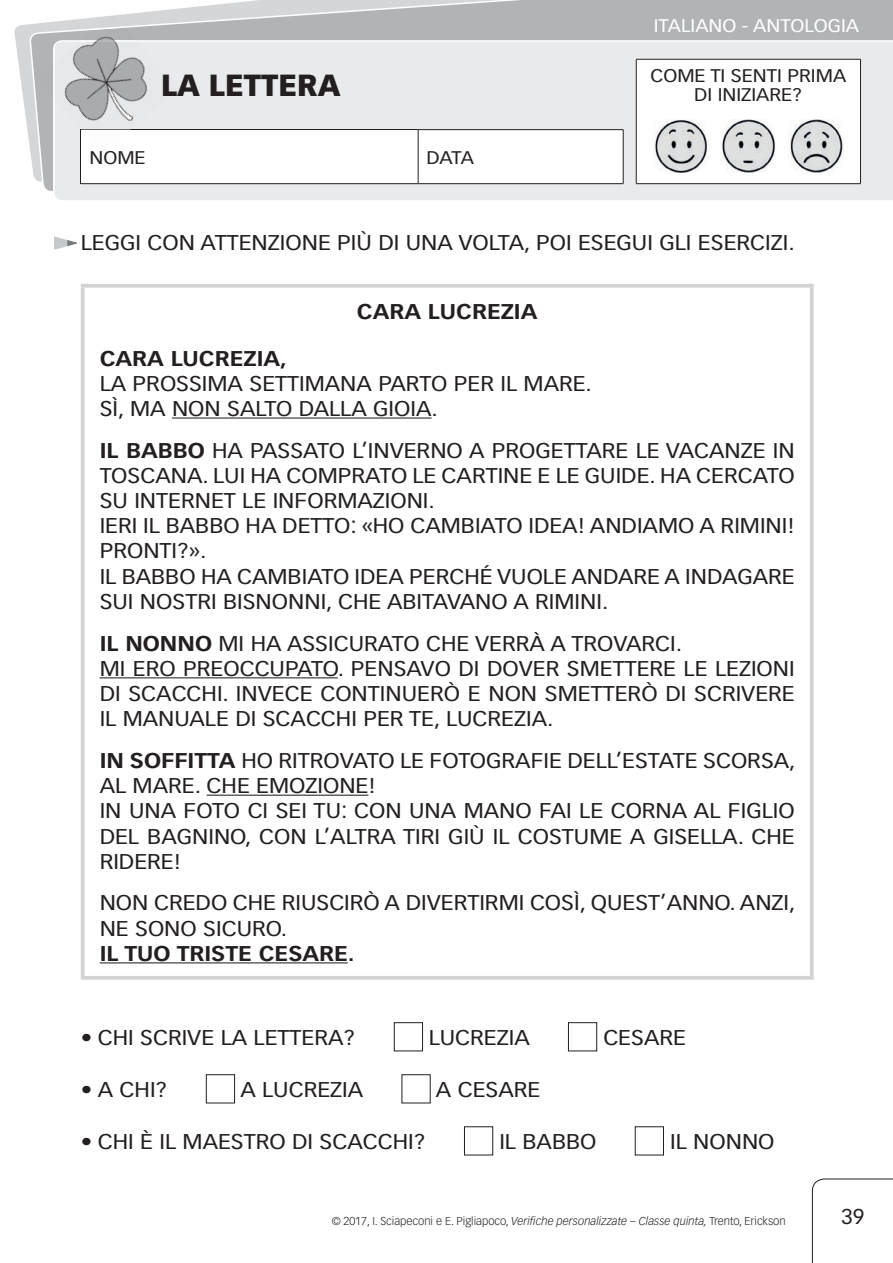
<style>
.page{position:relative;width:893px;height:1263px;background:#fff}
.page>*{position:absolute;margin:0;border:0;box-sizing:border-box;transform-origin:0 0}
.t1{font:900 30px "Vectora LT Std";color:#231f20}
.t2{font:21px/25.2px "Vectora LT Std";color:#231f20;scale:1.1 1}
.t3{font:700 21px "Vectora LT Std";color:#231f20;scale:1.1 1}
.t4{font:21px "Vectora LT Std";color:#231f20}
.t5{font:18px/19.5px "Vectora LT Std";color:#231f20;text-align:center;scale:1.1 1}
.t6{font:18px "Vectora LT Std";color:#fff;scale:1.1 1}
.t7{font:300 11.25px "Vectora LT Std";color:#231f20}
.s1{font-weight:700}
.s2{font-style:italic}
</style>
<div class="page">
<svg style="left:29px;top:0;width:864px;height:191px;background:#c0c1c4"></svg>
<div style="left:53px;top:40px;width:840px;height:160px;background:#e9eaeb"></div>
<hr style="left:81px;top:129px;width:337px;height:1px;background:#231f20">
<hr style="left:418px;top:129px;width:205px;height:1px;background:#231f20">
<hr style="left:623px;top:130px;width:1px;height:53px;background:#231f20">
<div style="left:636px;top:59px;width:224px;height:125px;background:#fff"></div>
<hr style="left:636px;top:59px;width:225px;height:1px;background:#231f20">
<hr style="left:636px;top:59px;width:1px;height:124px;background:#231f20">
<hr style="left:860px;top:59px;width:1px;height:124px;background:#231f20">
<hr style="left:636px;top:183px;width:225px;height:1px;background:#231f20">
<img style="left:655px;top:119px;width:53px;height:54px">
<img style="left:721px;top:119px;width:54px;height:54px">
<img style="left:788px;top:119px;width:55px;height:54px">
<img style="left:95px;top:15px;width:28px;height:11px">
<img style="left:37px;top:28px;width:98px;height:69px">
<img style="left:93px;top:26px;width:31px;height:4px">
<img style="left:55px;top:42px;width:122px;height:87px">
<img style="left:53px;top:40px;width:83px;height:59px">
<img style="left:82px;top:129px;width:48px;height:1px">
<svg style="left:81px;top:130px;width:542px;height:54px"></svg>
<svg style="left:81px;top:284px;width:733px;height:4px;background:#d5d6d7"></svg>
<svg style="left:81px;top:288px;width:4px;height:688px;background:#d6d7d8"></svg>
<svg style="left:810px;top:288px;width:4px;height:688px;background:#d4d5d7"></svg>
<svg style="left:81px;top:976px;width:733px;height:4px;background:#d4d5d7"></svg>
<hr style="left:172px;top:417px;width:259px;height:2px;background:#231f20">
<hr style="left:100px;top:677px;width:238px;height:1px;background:#231f20">
<hr style="left:207px;top:795px;width:161px;height:1px;background:#231f20">
<hr style="left:100px;top:962px;width:248px;height:1px;background:#231f20">
<svg style="left:54px;top:237px;width:23px;height:13px"></svg>
<div style="left:394px;top:1022px;width:29px;height:29px;border:1px solid #231f20"></div>
<div style="left:568px;top:1022px;width:29px;height:29px;border:1px solid #231f20"></div>
<div style="left:206px;top:1074px;width:29px;height:29px;border:1px solid #231f20"></div>
<div style="left:464px;top:1126px;width:29px;height:29px;border:1px solid #231f20"></div>
<svg style="left:812px;top:1178px;width:81px;height:85px"></svg>
<h1 class="t1" style="left:161px;top:67px;width:181px">LA LETTERA</h1>
<p class="t5" style="left:89px;top:148px;width:53px">NOME</p>
<p class="t5" style="left:427px;top:148px;width:45px">DATA</p>
<p class="t6" style="left:654px;top:15px;width:188px">ITALIANO - ANTOLOGIA</p>
<p class="t5" style="left:650px;top:66px;width:179px">COME TI SENTI PRIMA<br>DI INIZIARE?</p>
<p class="t2" style="left:81px;top:230px;width:651px">LEGGI CON ATTENZIONE PIÙ DI UNA VOLTA, POI ESEGUI GLI ESERCIZI.</p>
<p class="t3" style="left:357px;top:299px;width:166px">CARA LUCREZIA</p>
<p class="t3" style="left:100px;top:345px;width:172px">CARA LUCREZIA,</p>
<p class="t2" style="left:100px;top:371px;width:449px">LA PROSSIMA SETTIMANA PARTO PER IL MARE.<br>SÌ, MA NON SALTO DALLA GIOIA.</p>
<p class="t2" style="left:100px;top:438px;width:633px"><span class="s1">IL BABBO</span> HA PASSATO L’INVERNO A PROGETTARE LE VACANZE IN TOSCANA. LUI HA COMPRATO LE CARTINE E LE GUIDE. HA CERCATO SU INTERNET LE INFORMAZIONI.<br>IERI IL BABBO HA DETTO: «HO CAMBIATO IDEA! ANDIAMO A RIMINI!<br>PRONTI?».<br>IL BABBO HA CAMBIATO IDEA PERCHÉ VUOLE ANDARE A INDAGARE SUI NOSTRI BISNONNI, CHE ABITAVANO A RIMINI.</p>
<p class="t2" style="left:100px;top:631px;width:633px"><span class="s1">IL NONNO</span> MI HA ASSICURATO CHE VERRÀ A TROVARCI.<br>MI ERO PREOCCUPATO. PENSAVO DI DOVER SMETTERE LE LEZIONI DI SCACCHI. INVECE CONTINUERÒ E NON SMETTERÒ DI SCRIVERE IL MANUALE DI SCACCHI PER TE, LUCREZIA.</p>
<p class="t2" style="left:100px;top:748px;width:634px"><span class="s1">IN SOFFITTA</span> HO RITROVATO LE FOTOGRAFIE DELL’ESTATE SCORSA, AL MARE. CHE EMOZIONE!<br>IN UNA FOTO CI SEI TU: CON UNA MANO FAI LE CORNA AL FIGLIO DEL BAGNINO, CON L’ALTRA TIRI GIÙ IL COSTUME A GISELLA. CHE RIDERE!</p>
<p class="t2" style="left:100px;top:890px;width:634px">NON CREDO CHE RIUSCIRÒ A DIVERTIRMI COSÌ, QUEST’ANNO. ANZI,<br>NE SONO SICURO.</p>
<p class="t3" style="left:100px;top:940px;width:233px">IL TUO TRISTE CESARE.</p>
<p class="t2" style="left:81px;top:1025px;width:251px">• CHI SCRIVE LA LETTERA?</p>
<p class="t2" style="left:429px;top:1025px;width:93px">LUCREZIA</p>
<p class="t2" style="left:603px;top:1025px;width:77px">CESARE</p>
<p class="t2" style="left:81px;top:1077px;width:80px">• A CHI?</p>
<p class="t2" style="left:240px;top:1077px;width:113px">A LUCREZIA</p>
<p class="t2" style="left:436px;top:1077px;width:96px">A CESARE</p>
<p class="t2" style="left:81px;top:1129px;width:315px">• CHI È IL MAESTRO DI SCACCHI?</p>
<p class="t2" style="left:499px;top:1129px;width:90px">IL BABBO</p>
<p class="t2" style="left:670px;top:1129px;width:96px">IL NONNO</p>
<p class="t7" style="left:332px;top:1214px;width:456px">© 2017, I. Sciapeconi e E. Pigliapoco, <span class="s2">Verifiche personalizzate – Classe quinta,</span> Trento, Erickson</p>
<p class="t4" style="left:841px;top:1204px;width:25px">39</p>
</div>
